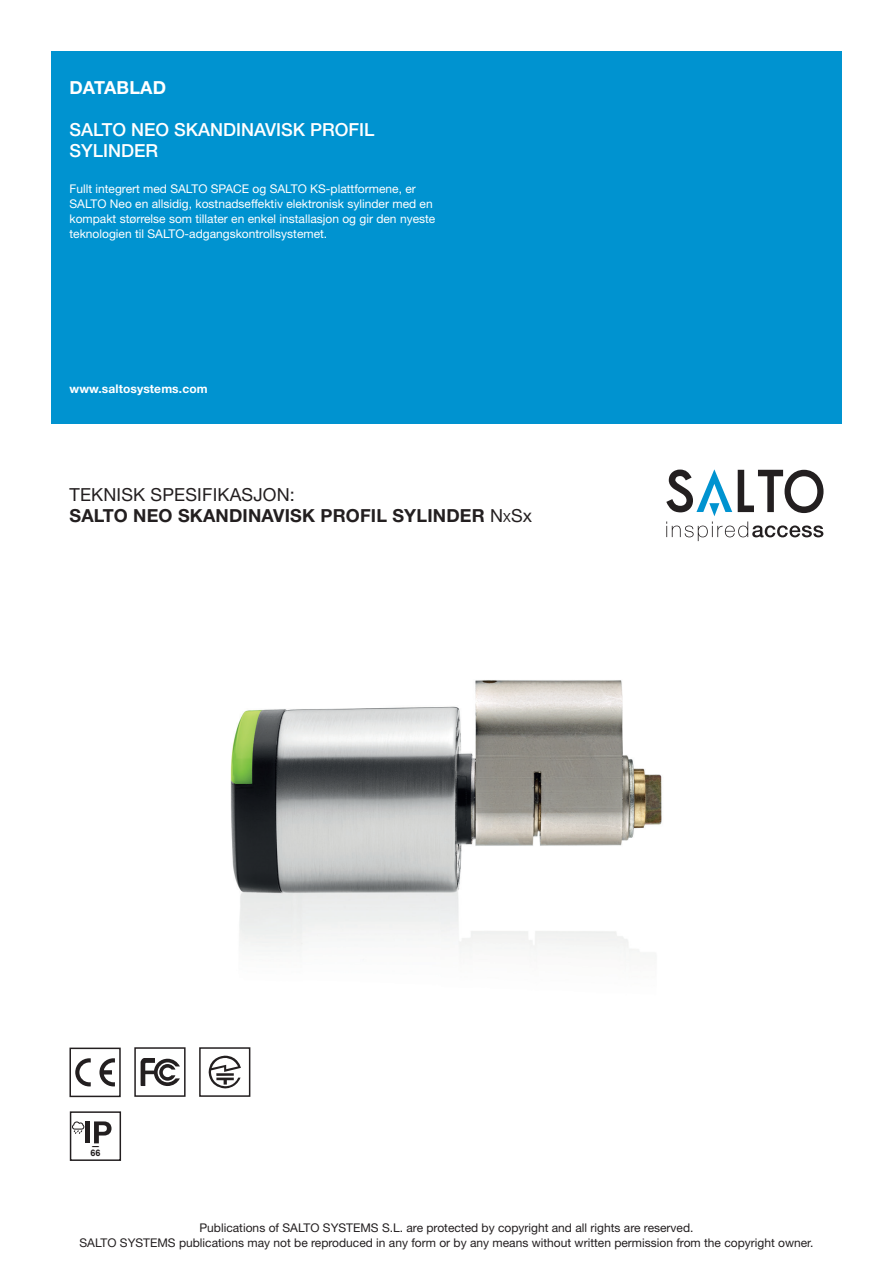
<style>
.page{position:relative;width:893px;height:1263px;background:#fff}
.page>*{position:absolute;margin:0;border:0;box-sizing:border-box;transform-origin:0 0}
.t1{font:700 18px/21.6px "Helvetica Neue LT Std";letter-spacing:.01em;color:#231f20}
.t2{font:500 18px/21px "Helvetica Neue LT Std";color:#fff}
.t3{font:700 18px "Helvetica Neue LT Std";letter-spacing:.01em;color:#fff}
.t4{font:12px/15px "Helvetica Neue LT Std";color:#fff}
.t5{font:12px/14.4px "Helvetica Neue LT Std";color:#231f20;text-align:center}
.t6{font:700 12px "Helvetica Neue LT Std";letter-spacing:.01em;color:#fff}
.t7{font:700 9px "Arial";color:#231f20}
.t8{font:700 9px "Helvetica Neue LT Std";color:#231f20}
.s1{font-weight:400}
.s2{font-weight:400;font-size:12.6px}
</style>
<div class="page">
<img style="left:230px;top:680px;width:432px;height:276px">
<div style="left:51px;top:51px;width:791px;height:372px;background:#0093d0"></div>
<svg style="left:666px;top:469px;width:157px;height:72px"></svg>
<div style="left:134px;top:1047px;width:52px;height:50px;border:2px solid #231f20"></div>
<svg style="left:141px;top:1058px;width:39px;height:28px"></svg>
<div style="left:70px;top:1111px;width:51px;height:50px;border:2px solid #231f20"></div>
<div style="left:85px;top:1121px;width:5px;height:22px;background:#231f20"></div>
<svg style="left:94px;top:1121px;width:18px;height:22px"></svg>
<svg style="left:72px;top:1121px;width:12px;height:13px"></svg>
<div style="left:69px;top:1047px;width:52px;height:50px;border:2px solid #231f20"></div>
<svg style="left:75px;top:1058px;width:16px;height:28px"></svg>
<svg style="left:99px;top:1058px;width:16px;height:28px"></svg>
<div style="left:199px;top:1047px;width:51px;height:50px;border:2px solid #231f20"></div>
<svg style="left:208px;top:1056px;width:33px;height:33px"></svg>
<h1 class="t3" style="left:69px;top:76px;width:98px">DATABLAD</h1>
<h1 class="t2" style="left:69px;top:119px;width:306px">SALTO NEO SKANDINAVISK PROFIL<br>SYLINDER</h1>
<p class="t4" style="left:69px;top:181px;width:367px">Fullt integrert med SALTO SPACE og SALTO KS-plattformene, er SALTO Neo en allsidig, kostnadseffektiv elektronisk sylinder med en kompakt størrelse som tillater en enkel installasjon og gir den nyeste teknologien til SALTO-adgangskontrollsystemet.</p>
<p class="t6" style="left:69px;top:382px;width:140px">www.saltosystems.com</p>
<h1 class="t1" style="left:69px;top:483px;width:464px"><span class="s1">TEKNISK SPESIFIKASJON:<br></span>SALTO NEO SKANDINAVISK PROFIL SYLINDER <span class="s1">N</span><span class="s2">x</span><span class="s1">Sx</span></h1>
<p class="t8" style="left:91px;top:1140px;width:10px">—</p>
<p class="t7" style="left:90px;top:1147px;width:12px">66</p>
<p class="t5" style="left:79px;top:1220px;width:735px">Publications of SALTO SYSTEMS S.L. are protected by copyright and all rights are reserved.<br>SALTO SYSTEMS publications may not be reproduced in any form or by any means without written permission from the copyright owner.</p>
</div>
